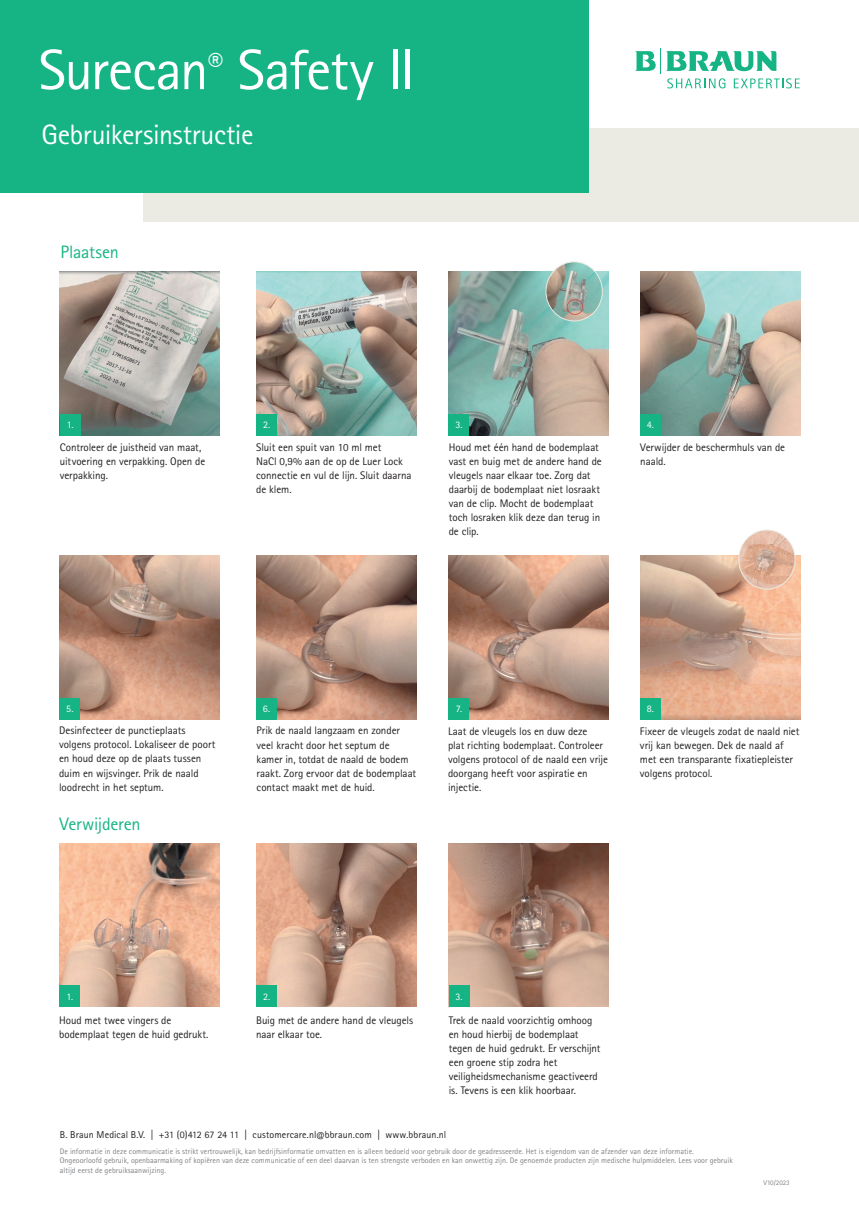
<style>
.page{position:relative;width:859px;height:1208px;background:#fff}
.page>*{position:absolute;margin:0;border:0;box-sizing:border-box;transform-origin:0 0}
.t1{font:57px "Rotis Sans Serif Pro";letter-spacing:-.02em;color:#fff}
.t2{font:28px "Rotis Sans Serif Pro";letter-spacing:-.015em;color:#fff}
.t3{font:18px "Rotis Sans Serif Pro";letter-spacing:-.015em;color:#16b484}
.t4{font:11px/14px "Rotis Sans Serif Pro";letter-spacing:-.005em;color:#231f20}
.t5{font:10px "Rotis Sans Serif Pro";letter-spacing:.01em;color:#231f20}
.t6{font:10px "Rotis Sans Serif Pro";color:#fff}
.t7{font:8px/9.6px "Rotis Sans Serif Pro";color:#808285}
.t8{font:7px "Rotis Sans Serif Pro";color:#808285}
</style>
<div class="page">
<svg style="left:635px;top:48px;width:165px;height:40px"></svg>
<div style="left:143px;top:128px;width:716px;height:94px;background:#ebeae3"></div>
<div style="left:0;top:0;width:589px;height:192px;background:#16b484"></div>
<img style="left:257px;top:272px;width:160px;height:163px">
<div style="left:257px;top:414px;width:20px;height:21px;background:#16b484"></div>
<img style="left:60px;top:555px;width:160px;height:164px">
<img style="left:257px;top:555px;width:160px;height:164px">
<img style="left:449px;top:555px;width:160px;height:164px">
<img style="left:640px;top:555px;width:160px;height:164px">
<img style="left:449px;top:271px;width:160px;height:164px">
<img style="left:60px;top:271px;width:160px;height:164px">
<img style="left:640px;top:272px;width:160px;height:163px">
<img style="left:60px;top:843px;width:160px;height:164px">
<img style="left:257px;top:843px;width:160px;height:164px">
<img style="left:449px;top:843px;width:160px;height:164px">
<div style="left:449px;top:414px;width:20px;height:21px;background:#16b484"></div>
<div style="left:60px;top:414px;width:20px;height:21px;background:#16b484"></div>
<img style="left:546px;top:262px;width:56px;height:59px">
<div style="left:546px;top:262px;width:57px;height:59px;border:1px solid #ebeae3;border-radius:50%"></div>
<div style="left:640px;top:414px;width:20px;height:21px;background:#16b484"></div>
<div style="left:60px;top:698px;width:20px;height:21px;background:#16b484"></div>
<div style="left:257px;top:698px;width:20px;height:21px;background:#16b484"></div>
<div style="left:449px;top:698px;width:20px;height:21px;background:#16b484"></div>
<div style="left:640px;top:698px;width:20px;height:21px;background:#16b484"></div>
<img style="left:739px;top:530px;width:56px;height:59px">
<div style="left:738px;top:530px;width:57px;height:59px;border:1px solid #ebeae3;border-radius:50%"></div>
<div style="left:60px;top:985px;width:20px;height:22px;background:#16b484"></div>
<div style="left:449px;top:985px;width:20px;height:22px;background:#16b484"></div>
<div style="left:257px;top:985px;width:20px;height:22px;background:#16b484"></div>
<h1 class="t1" style="left:39px;top:36px;width:378px">Surecan<sup>®</sup> Safety II</h1>
<h2 class="t2" style="left:41px;top:118px;width:214px">Gebruikersinstructie</h2>
<h3 class="t3" style="left:61px;top:241px;width:60px">Plaatsen</h3>
<p class="t6" style="left:67px;top:419px;width:8px">1.</p>
<p class="t6" style="left:455px;top:419px;width:9px">3.</p>
<p class="t6" style="left:647px;top:419px;width:9px">4.</p>
<p class="t6" style="left:263px;top:419px;width:9px">2.</p>
<p class="t4" style="left:60px;top:440px;width:147px">Controleer de juistheid van maat, uitvoering en verpakking. Open de verpakking.</p>
<p class="t4" style="left:256px;top:440px;width:157px">Sluit een spuit van 10 ml met<br>NaCl 0,9% aan de op de Luer Lock connectie en vul de lijn. Sluit daarna de klem.</p>
<p class="t4" style="left:449px;top:440px;width:155px">Houd met één hand de bodemplaat vast en buig met de andere hand de vleugels naar elkaar toe. Zorg dat daarbij de bodemplaat niet losraakt van de clip. Mocht de bodemplaat toch losraken klik deze dan terug in de clip.</p>
<p class="t4" style="left:640px;top:440px;width:146px">Verwijder de beschermhuls van de naald.</p>
<p class="t6" style="left:66px;top:703px;width:9px">5.</p>
<p class="t6" style="left:263px;top:703px;width:9px">6.</p>
<p class="t6" style="left:456px;top:703px;width:8px">7.</p>
<p class="t6" style="left:647px;top:703px;width:9px">8.</p>
<p class="t4" style="left:59px;top:724px;width:158px">Desinfecteer de punctieplaats volgens protocol. Lokaliseer de poort en houd deze op de plaats tussen duim en wijsvinger. Prik de naald loodrecht in het septum.</p>
<h3 class="t3" style="left:60px;top:813px;width:82px">Verwijderen</h3>
<p class="t4" style="left:257px;top:724px;width:161px">Prik de naald langzaam en zonder veel kracht door het septum de kamer in, totdat de naald de bodem raakt. Zorg ervoor dat de bodemplaat contact maakt met de huid.</p>
<p class="t4" style="left:448px;top:724px;width:161px">Laat de vleugels los en duw deze<br>plat richting bodemplaat. Controleer volgens protocol of de naald een vrije doorgang heeft voor aspiratie en injectie.</p>
<p class="t4" style="left:640px;top:724px;width:161px">Fixeer de vleugels zodat de naald niet vrij kan bewegen. Dek de naald af met een transparante fixatiepleister volgens protocol.</p>
<p class="t6" style="left:66px;top:990px;width:8px">1.</p>
<p class="t6" style="left:263px;top:990px;width:9px">2.</p>
<p class="t6" style="left:455px;top:990px;width:9px">3.</p>
<p class="t4" style="left:59px;top:1013px;width:151px">Houd met twee vingers de bodemplaat tegen de huid gedrukt.</p>
<p class="t4" style="left:256px;top:1013px;width:159px">Buig met de andere hand de vleugels naar elkaar toe.</p>
<p class="t4" style="left:449px;top:1013px;width:153px">Trek de naald voorzichtig omhoog en houd hierbij de bodemplaat tegen de huid gedrukt. Er verschijnt een groene stip zodra het veiligheidsmechanisme geactiveerd is. Tevens is een klik hoorbaar.</p>
<p class="t5" style="left:60px;top:1128px;width:388px">B. Braun Medical B.V. | +31 (0)412 67 24 11 | customercare.nl@bbraun.com | www.bbraun.nl</p>
<p class="t7" style="left:60px;top:1146px;width:674px">De informatie in deze communicatie is strikt vertrouwelijk, kan bedrijfsinformatie omvatten en is alleen bedoeld voor gebruik door de geadresseerde. Het is eigendom van de afzender van deze informatie.<br>Ongeoorloofd gebruik, openbaarmaking of kopiëren van deze communicatie of een deel daarvan is ten strengste verboden en kan onwettig zijn. De genoemde producten zijn medische hulpmiddelen. Lees voor gebruik altijd eerst de gebruiksaanwijzing.</p>
<p class="t8" style="left:763px;top:1178px;width:28px">V10/2023</p>
</div>
